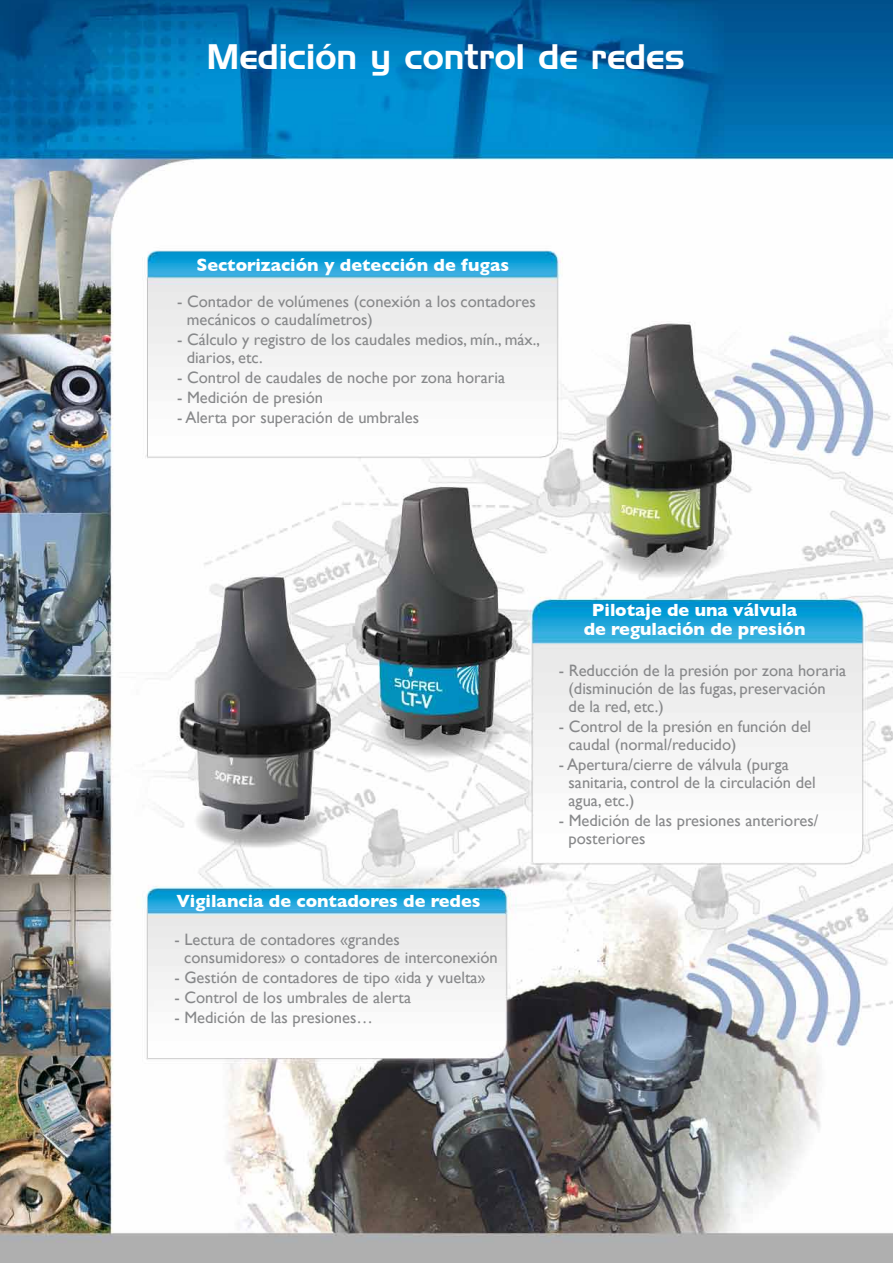
<style>
.page{position:relative;width:893px;height:1263px;background:#fff}
.page>*{position:absolute;margin:0;border:0;box-sizing:border-box;transform-origin:0 0}
.t1{font:34.5px "Handel Gothic BT";color:#fff}
.t2{font:700 18px/19.5px "Gill Sans";color:#fff;text-align:center}
.t3{font:16.5px/18px "Gill Sans";color:#87888a}
</style>
<div class="page">
<img style="left:0;top:0;width:893px;height:1263px">
<h1 class="t1" style="left:207px;top:36px;width:480px">Medición y control de redes</h1>
<p class="t2" style="left:196px;top:255px;width:314px">Sectorización y detección de fugas</p>
<p class="t3" style="left:187px;top:292px;width:350px;text-indent:-10px">- Contador de volúmenes (conexión a los contadores mecánicos o caudalímetros)</p>
<p class="t3" style="left:187px;top:330px;width:355px;text-indent:-10px">- Cálculo y registro de los caudales medios, mín., máx., diarios, etc.</p>
<p class="t3" style="left:177px;top:368px;width:329px">- Control de caudales de noche por zona horaria</p>
<p class="t3" style="left:177px;top:388px;width:148px">- Medición de presión</p>
<p class="t3" style="left:177px;top:409px;width:243px">- Alerta por superación de umbrales</p>
<p class="t2" style="left:177px;top:891px;width:305px">Vigilancia de contadores de redes</p>
<p class="t3" style="left:184px;top:930px;width:315px;text-indent:-10px">- Lectura de contadores «grandes consumidores» o contadores de interconexión</p>
<p class="t3" style="left:175px;top:968px;width:313px">- Gestión de contadores de tipo «ida y vuelta»</p>
<p class="t3" style="left:175px;top:988px;width:238px">- Control de los umbrales de alerta</p>
<p class="t3" style="left:175px;top:1009px;width:200px">- Medición de las presiones…</p>
<p class="t2" style="left:584px;top:600px;width:223px">Pilotaje de una válvula de regulación de presión</p>
<p class="t3" style="left:569px;top:661px;width:279px;text-indent:-10px">- Reducción de la presión por zona horaria (disminución de las fugas, preservación<br>de la red, etc.)</p>
<p class="t3" style="left:569px;top:717px;width:244px;text-indent:-10px">- Control de la presión en función del caudal (normal/reducido)</p>
<p class="t3" style="left:569px;top:755px;width:249px;text-indent:-10px">- Apertura/cierre de válvula (purga sanitaria, control de la circulación del agua, etc.)</p>
<p class="t3" style="left:569px;top:811px;width:251px;text-indent:-10px">- Medición de las presiones anteriores/ posteriores</p>
</div>
